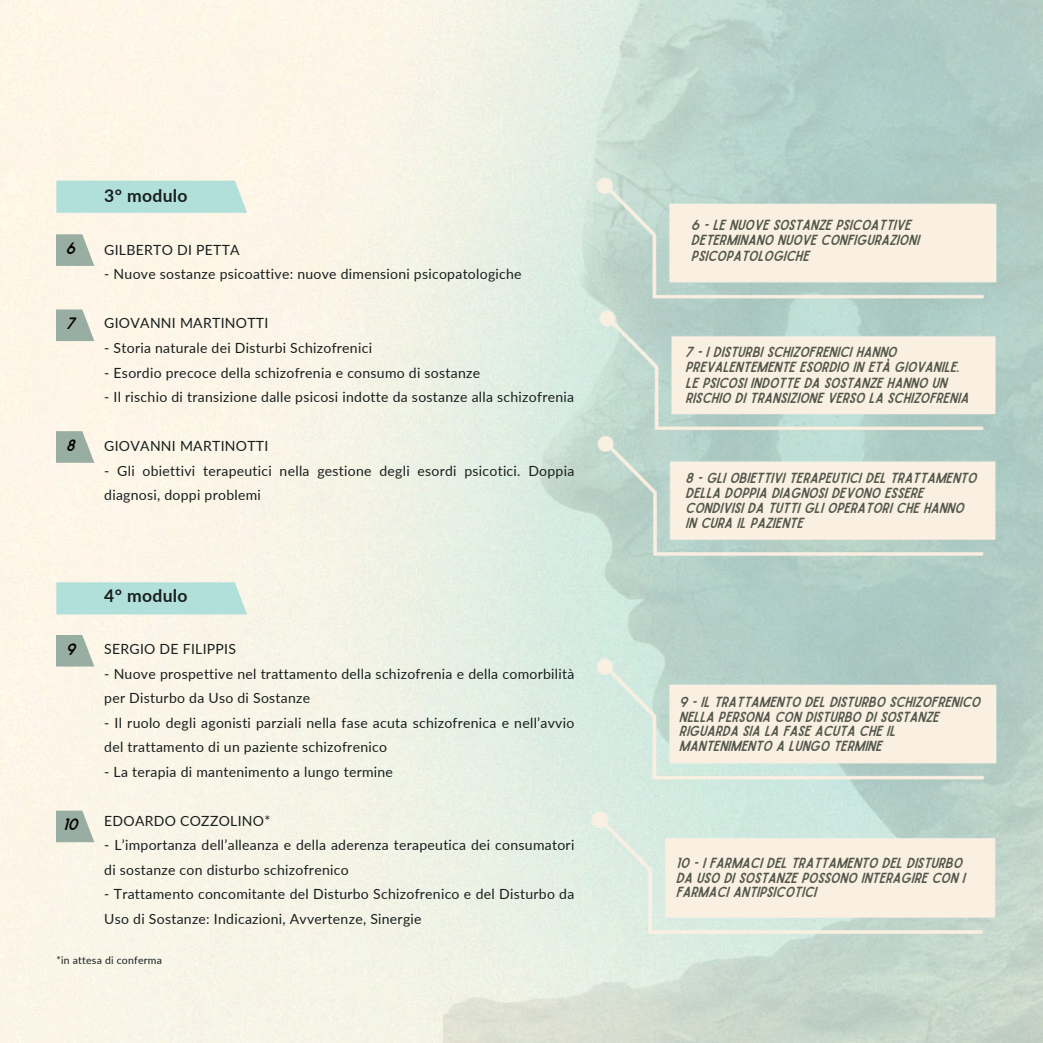
<style>
.page{position:relative;width:1043px;height:1043px;background:#fff}
.page>*{position:absolute;margin:0;border:0;box-sizing:border-box;transform-origin:0 0}
.t1{font:700 17.5px "Lato";letter-spacing:.02em;color:#181f1e}
.t2{font:15.75px "Sailors";color:#000}
.t3{font:14px/24.5px "Lato";letter-spacing:.02em;color:#181f1e}
.t4{font:14px/15.2px "Sailors";color:#54584d}
.t5{font:10.5px "Lato";letter-spacing:.02em;color:#181f1e}
</style>
<div class="page">
<svg style="left:57px;top:180px;width:190px;height:33px;background:#b5e0da"></svg>
<div style="left:57px;top:582px;width:190px;height:32px;background:#b1dfda"></div>
<img style="left:573px;top:154px;width:439px;height:171px">
<img style="left:576px;top:287px;width:436px;height:126px">
<img style="left:574px;top:413px;width:438px;height:169px">
<img style="left:568px;top:788px;width:444px;height:172px">
<img style="left:573px;top:634px;width:439px;height:171px">
<svg style="left:56px;top:234px;width:38px;height:32px"></svg>
<svg style="left:56px;top:309px;width:38px;height:32px"></svg>
<svg style="left:56px;top:431px;width:38px;height:31px"></svg>
<svg style="left:56px;top:634px;width:38px;height:32px"></svg>
<svg style="left:56px;top:810px;width:38px;height:31px"></svg>
<p class="t2" style="left:65px;top:237px;width:11px">6</p>
<p class="t2" style="left:66px;top:312px;width:10px">7</p>
<p class="t2" style="left:66px;top:434px;width:10px">8</p>
<p class="t1" style="left:104px;top:183px;width:85px">3° modulo</p>
<p class="t3" style="left:104px;top:237px;width:137px">GILBERTO DI PETTA</p>
<p class="t3" style="left:104px;top:261px;width:419px">- Nuove sostanze psicoattive: nuove dimensioni psicopatologiche</p>
<p class="t3" style="left:104px;top:310px;width:166px">GIOVANNI MARTINOTTI</p>
<p class="t3" style="left:104px;top:335px;width:269px">- Storia naturale dei Disturbi Schizofrenici</p>
<p class="t3" style="left:104px;top:359px;width:377px">- Esordio precoce della schizofrenia e consumo di sostanze</p>
<p class="t3" style="left:104px;top:384px;width:471px">- Il rischio di transizione dalle psicosi indotte da sostanze alla schizofrenia</p>
<p class="t3" style="left:104px;top:433px;width:166px">GIOVANNI MARTINOTTI</p>
<p class="t3" style="left:104px;top:457px;width:471px">- Gli obiettivi terapeutici nella gestione degli esordi psicotici. Doppia diagnosi, doppi problemi</p>
<p class="t2" style="left:65px;top:637px;width:11px">9</p>
<p class="t2" style="left:63px;top:813px;width:16px">10</p>
<p class="t1" style="left:104px;top:582px;width:85px">4° modulo</p>
<p class="t3" style="left:104px;top:636px;width:133px">SERGIO DE FILIPPIS</p>
<p class="t3" style="left:104px;top:660px;width:471px">- Nuove prospettive nel trattamento della schizofrenia e della comorbilità per Disturbo da Uso di Sostanze</p>
<p class="t3" style="left:104px;top:709px;width:471px">- Il ruolo degli agonisti parziali nella fase acuta schizofrenica e nell’avvio del trattamento di un paziente schizofrenico</p>
<p class="t3" style="left:104px;top:758px;width:290px">- La terapia di mantenimento a lungo termine</p>
<p class="t3" style="left:104px;top:807px;width:167px">EDOARDO COZZOLINO*</p>
<p class="t3" style="left:104px;top:832px;width:471px">- L’importanza dell’alleanza e della aderenza terapeutica dei consumatori di sostanze con disturbo schizofrenico</p>
<p class="t3" style="left:104px;top:881px;width:471px">- Trattamento concomitante del Disturbo Schizofrenico e del Disturbo da<br>Uso di Sostanze: Indicazioni, Avvertenze, Sinergie</p>
<p class="t5" style="left:56px;top:952px;width:107px">*in attesa di conferma</p>
<p class="t4" style="left:690px;top:217px;width:229px">6 - LE NUOVE SOSTANZE PSICOATTIVE<br>DETERMINANO NUOVE CONFIGURAZIONI<br>PSICOPATOLOGICHE</p>
<p class="t4" style="left:685px;top:344px;width:284px">7 - I DISTURBI SCHIZOFRENICI HANNO PREVALENTEMENTE ESORDIO IN ETÀ GIOVANILE.<br>LE PSICOSI INDOTTE DA SOSTANZE HANNO UN RISCHIO DI TRANSIZIONE VERSO LA SCHIZOFRENIA</p>
<p class="t4" style="left:685px;top:469px;width:292px">8 - GLI OBIETTIVI TERAPEUTICI DEL TRATTAMENTO DELLA DOPPIA DIAGNOSI DEVONO ESSERE CONDIVISI DA TUTTI GLI OPERATORI CHE HANNO IN CURA IL PAZIENTE</p>
<p class="t4" style="left:678px;top:694px;width:302px;line-height:14.5px">9 - IL TRATTAMENTO DEL DISTURBO SCHIZOFRENICO NELLA PERSONA CON DISTURBO DI SOSTANZE RIGUARDA SIA LA FASE ACUTA CHE IL MANTENIMENTO A LUNGO TERMINE</p>
<p class="t4" style="left:675px;top:855px;width:290px;line-height:14.5px">10 - I FARMACI DEL TRATTAMENTO DEL DISTURBO<br>DA USO DI SOSTANZE POSSONO INTERAGIRE CON I<br>FARMACI ANTIPSICOTICI</p>
</div>
